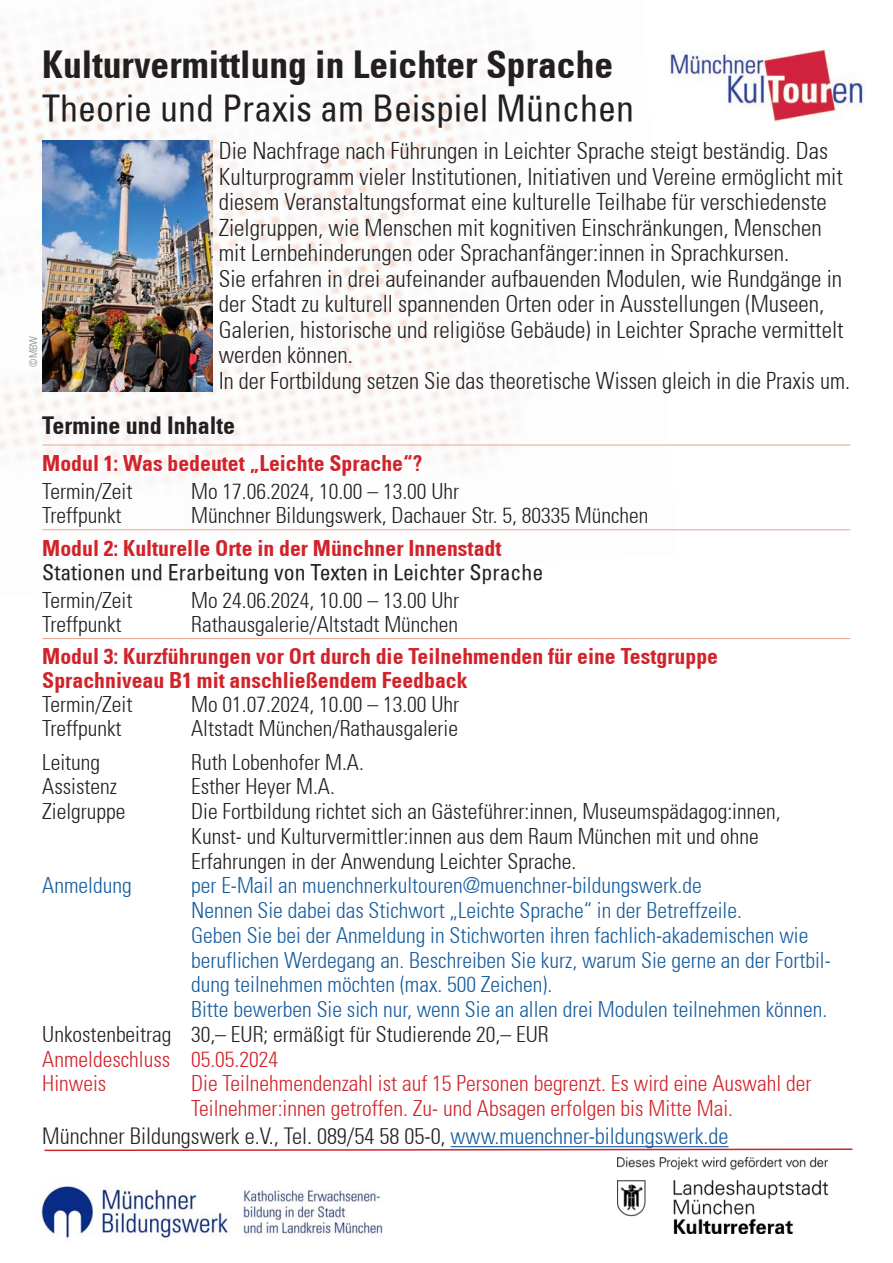
<style>
.page{position:relative;width:893px;height:1263px;background:#fff}
.page>*{position:absolute;margin:0;border:0;box-sizing:border-box;transform-origin:0 0}
.t1{font:700 condensed 37.5px "Univers";color:#231f20}
.t2{font:condensed 36px "Univers";color:#231f20}
.Fließtext_Blocksatz{font:700 condensed 24px "Univers";color:#231f20}
.Fließtext_Blocksatz-2{font:300 condensed 23.25px/25.5px "Univers";color:#231f20}
.t3{font:300 condensed 22.5px "Univers";color:#231f20}
.Fließtext_Blocksatz-3{font:300 condensed 21.75px "Univers";color:#231f20}
.Fließtext_Blocksatz-4{font:300 condensed 21.75px "Univers";color:#175d9e}
.Daten_mit_Linie_orange{font:700 condensed 21.75px/24px "Univers";color:#d1232a}
.Fließtext_Blocksatz-5{font:300 condensed 21.75px "Univers";color:#d1232a}
.Fließtext_Blocksatz-6{font:condensed 21.75px "Univers";color:#231f20}
.t4{font:300 condensed 10.5px "Univers";color:#808285}
.s1{color:#175d9e}
</style>
<div class="page">
<img style="left:0;top:1px;width:678px;height:530px">
<hr style="left:42px;top:445px;width:808px;height:1px;background:#eaa58e">
<hr style="left:42px;top:529px;width:808px;height:1px;background:#eaa58e">
<hr style="left:42px;top:638px;width:808px;height:1px;background:#eaa58e">
<hr style="left:451px;top:1146px;width:278px;height:1px;background:#175d9e">
<img style="left:618px;top:1157px;width:210px;height:76px">
<img style="left:39px;top:1186px;width:344px;height:56px">
<svg style="left:44px;top:1148px;width:809px;height:4px"></svg>
<img style="left:670px;top:50px;width:194px;height:72px">
<img style="left:42px;top:140px;width:170px;height:252px">
<p class="t1" style="left:42px;top:41px;width:572px">Kulturvermittlung in Leichter Sprache</p>
<p class="t2" style="left:42px;top:85px;width:593px">Theorie und Praxis am Beispiel München</p>
<p class="Fließtext_Blocksatz-2" style="left:219px;top:138px;width:626px">Die Nachfrage nach Führungen in Leichter Sprache steigt beständig. Das Kulturprogramm vieler Institutionen, Initiativen und Vereine ermöglicht mit diesem Veranstaltungsformat eine kulturelle Teilhabe für verschiedenste Zielgruppen, wie Menschen mit kognitiven Einschränkungen, Menschen mit Lernbehinderungen oder Sprachanfänger:innen in Sprachkursen.</p>
<p class="Fließtext_Blocksatz-2" style="left:219px;top:266px;width:626px">Sie erfahren in drei aufeinander aufbauenden Modulen, wie Rundgänge in der Stadt zu kulturell spannenden Orten oder in Ausstellungen (Museen, Galerien, historische und religiöse Gebäude) in Leichter Sprache vermittelt werden können.</p>
<p class="Fließtext_Blocksatz-2" style="left:219px;top:368px;width:633px">In der Fortbildung setzen Sie das theoretische Wissen gleich in die Praxis um.</p>
<p class="Fließtext_Blocksatz" style="left:42px;top:411px;width:194px">Termine und Inhalte</p>
<p class="Daten_mit_Linie_orange" style="left:42px;top:451px;width:382px">Modul 1: Was bedeutet „Leichte Sprache“?</p>
<p class="Fließtext_Blocksatz-3" style="left:42px;top:478px;width:92px">Termin/Zeit</p>
<p class="Fließtext_Blocksatz-3" style="left:191px;top:478px;width:270px">Mo 17.06.2024, 10.00 – 13.00 Uhr</p>
<p class="Fließtext_Blocksatz-3" style="left:42px;top:502px;width:81px">Treffpunkt</p>
<p class="Fließtext_Blocksatz-3" style="left:191px;top:502px;width:459px">Münchner Bildungswerk, Dachauer Str. 5, 80335 München</p>
<p class="Daten_mit_Linie_orange" style="left:42px;top:536px;width:461px">Modul 2: Kulturelle Orte in der Münchner Innenstadt</p>
<p class="Fließtext_Blocksatz-6" style="left:42px;top:558px;width:502px">Stationen und Erarbeitung von Texten in Leichter Sprache</p>
<p class="Fließtext_Blocksatz-3" style="left:42px;top:587px;width:92px">Termin/Zeit</p>
<p class="Fließtext_Blocksatz-3" style="left:191px;top:587px;width:270px">Mo 24.06.2024, 10.00 – 13.00 Uhr</p>
<p class="Fließtext_Blocksatz-3" style="left:42px;top:611px;width:81px">Treffpunkt</p>
<p class="Fließtext_Blocksatz-3" style="left:191px;top:611px;width:268px">Rathausgalerie/Altstadt München</p>
<p class="Daten_mit_Linie_orange" style="left:42px;top:644px;width:677px">Modul 3: Kurzführungen vor Ort durch die Teilnehmenden für eine Testgruppe<br>Sprachniveau B1 mit anschließendem Feedback</p>
<p class="Fließtext_Blocksatz-3" style="left:42px;top:692px;width:92px">Termin/Zeit</p>
<p class="Fließtext_Blocksatz-3" style="left:191px;top:692px;width:270px">Mo 01.07.2024, 10.00 – 13.00 Uhr</p>
<p class="Fließtext_Blocksatz-3" style="left:42px;top:716px;width:81px">Treffpunkt</p>
<p class="Fließtext_Blocksatz-3" style="left:191px;top:716px;width:268px">Altstadt München/Rathausgalerie</p>
<p class="Fließtext_Blocksatz-3" style="left:42px;top:749px;width:59px">Leitung</p>
<p class="Fließtext_Blocksatz-3" style="left:191px;top:749px;width:174px">Ruth Lobenhofer M.A.</p>
<p class="Fließtext_Blocksatz-3" style="left:42px;top:774px;width:76px">Assistenz</p>
<p class="Fließtext_Blocksatz-3" style="left:191px;top:774px;width:145px">Esther Heyer M.A.</p>
<p class="Fließtext_Blocksatz-3" style="left:42px;top:798px;width:85px">Zielgruppe</p>
<p class="Fließtext_Blocksatz-3" style="left:191px;top:798px;width:591px">Die Fortbildung richtet sich an Gästeführer:innen, Museumspädagog:innen,</p>
<p class="Fließtext_Blocksatz-3" style="left:191px;top:823px;width:569px">Kunst- und Kulturvermittler:innen aus dem Raum München mit und ohne</p>
<p class="Fließtext_Blocksatz-3" style="left:191px;top:848px;width:387px">Erfahrungen in der Anwendung Leichter Sprache.</p>
<p class="Fließtext_Blocksatz-4" style="left:42px;top:873px;width:91px">Anmeldung</p>
<p class="Fließtext_Blocksatz-4" style="left:191px;top:873px;width:512px">per E-Mail an muenchnerkultouren@muenchner-bildungswerk.de</p>
<p class="Fließtext_Blocksatz-4" style="left:191px;top:897px;width:552px">Nennen Sie dabei das Stichwort „Leichte Sprache“ in der Betreffzeile.</p>
<p class="Fließtext_Blocksatz-4" style="left:191px;top:922px;width:619px">Geben Sie bei der Anmeldung in Stichworten ihren fachlich-akademischen wie</p>
<p class="Fließtext_Blocksatz-4" style="left:191px;top:947px;width:641px">beruflichen Werdegang an. Beschreiben Sie kurz, warum Sie gerne an der Fortbil-</p>
<p class="Fließtext_Blocksatz-4" style="left:191px;top:972px;width:363px">dung teilnehmen möchten (max. 500 Zeichen).</p>
<p class="Fließtext_Blocksatz-4" style="left:191px;top:996px;width:638px">Bitte bewerben Sie sich nur, wenn Sie an allen drei Modulen teilnehmen können.</p>
<p class="Fließtext_Blocksatz-3" style="left:42px;top:1021px;width:508px">Unkostenbeitrag 30,– EUR; ermäßigt für Studierende 20,– EUR</p>
<p class="Fließtext_Blocksatz-5" style="left:42px;top:1046px;width:237px">Anmeldeschluss 05.05.2024</p>
<p class="Fließtext_Blocksatz-5" style="left:42px;top:1071px;width:66px">Hinweis</p>
<p class="Fließtext_Blocksatz-5" style="left:191px;top:1071px;width:622px">Die Teilnehmendenzahl ist auf 15 Personen begrenzt. Es wird eine Auswahl der</p>
<p class="Fließtext_Blocksatz-5" style="left:191px;top:1095px;width:543px">Teilnehmer:innen getroffen. Zu- und Absagen erfolgen bis Mitte Mai.</p>
<p class="t3" style="left:42px;top:1123px;width:688px">Münchner Bildungswerk e.V., Tel. 089/54 58 05-0, <span class="s1">www.muenchner-bildungswerk.de</span></p>
<p class="t4" style="left:27px;top:367px;width:32px;rotate:-90deg">©MBW</p>
</div>
